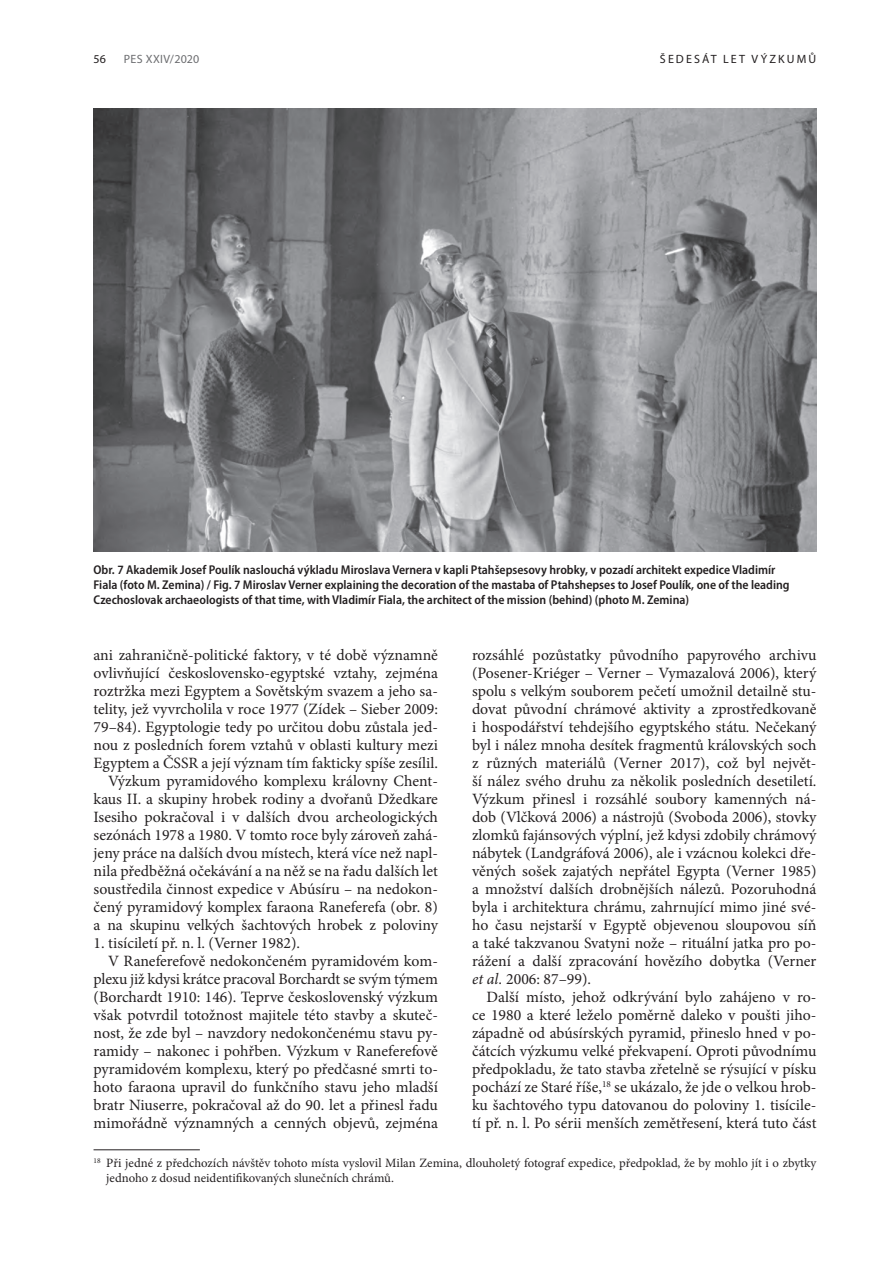
<style>
.page{position:relative;width:893px;height:1263px;background:#fff}
.page>*{position:absolute;margin:0;border:0;box-sizing:border-box;transform-origin:0 0}
.t1{font:15.75px/18px "Minion Pro";color:#231f20;text-align:justify}
.t2{font:600 semi-condensed 12.75px/15px "Myriad Pro";color:#231f20}
.t3{font:12.75px/15px "Minion Pro";color:#231f20}
.t4{font:12px "Myriad Pro";letter-spacing:.18em;color:#231f20}
.t5{font:12px "Myriad Pro";letter-spacing:.02em;color:#6c6d70}
.s1{font-style:italic}
</style>
<div class="page">
<hr style="left:94px;top:1149px;width:106px;height:1px;background:#231f20">
<img style="left:94px;top:108px;width:722px;height:444px">
<p class="t4" style="left:94px;top:52px;width:14px">56</p>
<p class="t5" style="left:124px;top:52px;width:77px">PES XXIV/2020</p>
<p class="t4" style="left:660px;top:52px;width:18px">ŠEDESÁT</p>
<p class="t4" style="left:723px;top:52px;width:9px">LET</p>
<p class="t4" style="left:752px;top:52px;width:21px">VÝZKUM</p>
<p class="t4" style="left:808px;top:52px;width:9px">Ů</p>
<p class="t2" style="left:94px;top:562px;width:698px">Obr. 7 Akademik Josef Poulík naslouchá výkladu Miroslava Vernera v kapli Ptahšepsesovy hrobky, v pozadí architekt expedice Vladimír<br>Fiala (foto M. Zemina) / Fig. 7 Miroslav Verner explaining the decoration of the mastaba of Ptahshepses to Josef Poulík, one of the leading<br>Czechoslovak archaeologists of that time, with Vladimír Fiala, the architect of the mission (behind) (photo M. Zemina)</p>
<p class="t1" style="left:94px;top:646px;width:346px;text-align:right">ani zahraničně-politické faktory, v té době významně ovlivňující československo-egyptské vztahy, zejména roztržka mezi Egyptem a Sovětským svazem a jeho sa&shy;telity, jež vyvrcholila v roce 1977 (Zídek – Sieber 2009:<br>79–84). Egyptologie tedy po určitou dobu zůstala jed&shy;nou z posledních forem vztahů v oblasti kultury mezi Egyptem a ČSSR a její význam tím fakticky spíše zesílil.<br>Výzkum pyramidového komplexu královny Chent&shy;kaus II. a skupiny hrobek rodiny a dvořanů Džedkare Isesiho pokračoval i v dalších dvou archeologických sezónách 1978 a 1980. V tomto roce byly zároveň zahá&shy;jeny práce na dalších dvou místech, která více než napl&shy;nila předběžná očekávání a na něž se na řadu dalších let soustředila činnost expedice v Abúsíru – na nedokon&shy;čený pyramidový komplex faraona Raneferefa (obr. 8) a na skupinu velkých šachtových hrobek z poloviny</p>
<p class="t1" style="left:94px;top:934px;width:208px">1. tisíciletí př. n. l. (Verner 1982).</p>
<p class="t1" style="left:108px;top:952px;width:331px">V Raneferefově nedokončeném pyramidovém kom-</p>
<p class="t1" style="left:94px;top:970px;width:346px">plexu již kdysi krátce pracoval Borchardt se svým týmem</p>
<p class="t1" style="left:94px;top:988px;width:346px">(Borchardt 1910: 146). Teprve československý výzkum</p>
<p class="t1" style="left:94px;top:1006px;width:346px">však potvrdil totožnost majitele této stavby a skuteč-</p>
<p class="t1" style="left:94px;top:1024px;width:346px">nost, že zde byl – navzdory nedokončenému stavu py-</p>
<p class="t1" style="left:94px;top:1042px;width:346px">ramidy – nakonec i pohřben. Výzkum v Raneferefově</p>
<p class="t1" style="left:94px;top:1060px;width:346px">pyramidovém komplexu, který po předčasné smrti to-</p>
<p class="t1" style="left:94px;top:1078px;width:346px">hoto faraona upravil do funkčního stavu jeho mladší</p>
<p class="t1" style="left:94px;top:1096px;width:346px">bratr Niuserre, pokračoval až do 90. let a přinesl řadu</p>
<p class="t1" style="left:94px;top:1114px;width:346px">mimořádně významných a cenných objevů, zejména</p>
<p class="t1" style="left:472px;top:646px;width:346px">rozsáhlé pozůstatky původního papyrového archivu (Posener-Kriéger – Verner – Vymazalová 2006), který spolu s velkým souborem pečetí umožnil detailně stu&shy;dovat původní chrámové aktivity a zprostředkovaně i hospodářství tehdejšího egyptského státu. Nečekaný byl i nález mnoha desítek fragmentů královských soch z různých materiálů (Verner 2017), což byl největ&shy;ší nález svého druhu za několik posledních desetiletí.<br>Výzkum přinesl i rozsáhlé soubory kamenných ná&shy;dob (Vlčková 2006) a nástrojů (Svoboda 2006), stovky zlomků fajánsových výplní, jež kdysi zdobily chrámový nábytek (Landgráfová 2006), ale i vzácnou kolekci dře&shy;věných sošek zajatých nepřátel Egypta (Verner 1985) a množství dalších drobnějších nálezů. Pozoruhodná byla i architektura chrámu, zahrnující mimo jiné své&shy;ho času nejstarší v Egyptě objevenou sloupovou síň a také takzvanou Svatyni nože – rituální jatka pro po&shy;rážení a další zpracování hovězího dobytka (Verner <span class="s1">et al.</span> 2006: 87–99).</p>
<p class="t1" style="left:472px;top:988px;width:346px;text-indent:14px">Další místo, jehož odkrývání bylo zahájeno v ro&shy;ce 1980 a které leželo poměrně daleko v poušti jiho&shy;západně od abúsírských pyramid, přineslo hned v po&shy;čátcích výzkumu velké překvapení. Oproti původnímu předpokladu, že tato stavba zřetelně se rýsující v písku pochází ze Staré říše,<sup>18</sup> se ukázalo, že jde o velkou hrob&shy;ku šachtového typu datovanou do poloviny 1. tisícile&shy;tí př. n. l. Po sérii menších zemětřesení, která tuto část</p>
<p class="t3" style="left:106px;top:1156px;width:712px;text-indent:-13px"><sup>18</sup> Při jedné z předchozích návštěv tohoto místa vyslovil Milan Zemina, dlouholetý fotograf expedice, předpoklad, že by mohlo jít i o zbytky jednoho z dosud neidentifikovaných slunečních chrámů.</p>
</div>
